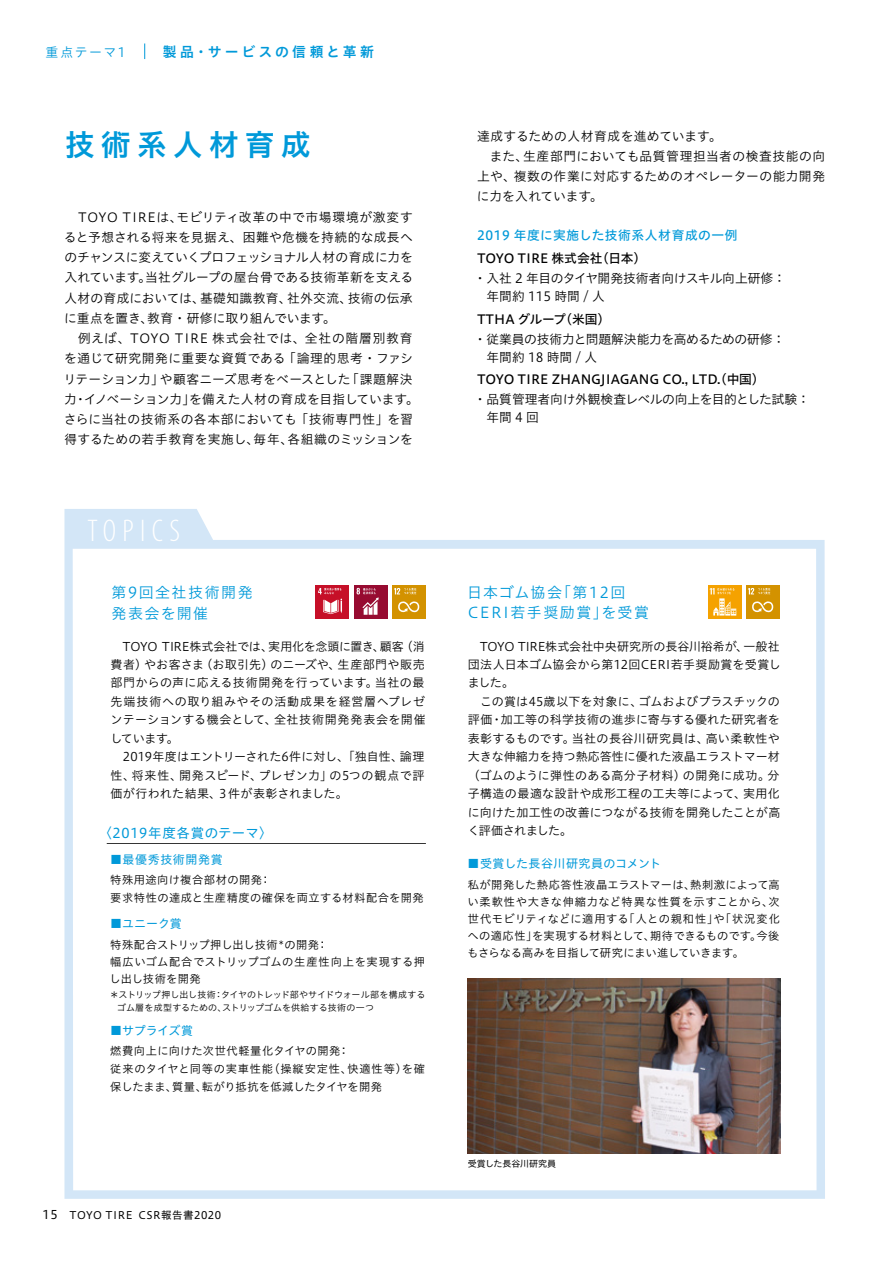
<style>
.page{position:relative;width:893px;height:1263px;background:#fff}
.page>*{position:absolute;margin:0;border:0;box-sizing:border-box;transform-origin:0 0}
.t1{font:300 condensed 31.5px "Myriad Pro";letter-spacing:.2em;color:#fff}
.t2{font:30px "Hiragino UD Sans Std W6";letter-spacing:.2em;color:#0099d9}
.t3{font:15px/21.3px "Hiragino UD Sans Std W3";letter-spacing:.1em;color:#0099d9}
.t4{font:13.95px "Hiragino UD Sans Std W6";letter-spacing:.215em;color:#0099d9}
.t5{font:13.5px "Hiragino UD Sans Std W4";letter-spacing:.05em;color:#0099d9}
.t6{font:12.9px "Hiragino UD Sans Std W3";letter-spacing:.11em;color:#0099d9}
.t7{font:12.75px/20.2px "Hiragino UD Sans Std W3";letter-spacing:.005em;color:#000}
.t8{font:12.75px/20.2px "Hiragino UD Sans Std W3";letter-spacing:.025em;color:#000}
.t9{font:12.75px/18px "Hiragino UD Sans Std W3";letter-spacing:-.015em;color:#000}
.t10{font:12.75px "Hiragino UD Sans Std W5";color:#000}
.t11{font:12.75px "Hiragino UD Sans Std W5";letter-spacing:.05em;color:#0099d9}
.t12{font:12px/18.5px "Hiragino UD Sans Std W3";letter-spacing:.015em;color:#000}
.t13{font:12px "Hiragino UD Sans Std W4";letter-spacing:.02em;color:#0099d9}
.t14{font:12px "Hiragino UD Sans Std W4";letter-spacing:.05em;color:#0099d9}
.t15{font:11.25px/17px "Hiragino UD Sans Std W3";letter-spacing:.025em;color:#000}
.t16{font:11.25px/18px "Hiragino UD Sans Std W3";letter-spacing:.045em;color:#000}
.t17{font:10.5px "Hiragino UD Sans Std W4";letter-spacing:.05em;color:#000}
.t18{font:9px/12.8px "Hiragino UD Sans Std W3";color:#000}
.t19{font:9px "Hiragino UD Sans Std W4";letter-spacing:-.015em;color:#000}
.s1{font-size:12px}
</style>
<div class="page">
<svg style="left:64px;top:509px;width:761px;height:690px;fill:#d3e6f7"></svg>
<div style="left:73px;top:549px;width:743px;height:641px;background:#fff"></div>
<hr style="left:107px;top:843px;width:319px;height:1px;background:#000">
<svg style="left:144px;top:43px;width:1px;height:16px"></svg>
<img style="left:468px;top:979px;width:313px;height:175px">
<div style="left:354px;top:585px;width:34px;height:34px;background:#970b31"></div>
<svg style="left:357px;top:588px;width:22px;height:27px"></svg>
<div style="left:392px;top:585px;width:34px;height:34px;background:#d39200"></div>
<svg style="left:398px;top:601px;width:21px;height:12px"></svg>
<svg style="left:394px;top:588px;width:22px;height:6px"></svg>
<svg style="left:315px;top:585px;width:34px;height:34px"></svg>
<div style="left:746px;top:585px;width:34px;height:34px;background:#d39200"></div>
<svg style="left:752px;top:601px;width:21px;height:12px"></svg>
<svg style="left:748px;top:588px;width:22px;height:6px"></svg>
<div style="left:708px;top:585px;width:33px;height:34px;background:#f5a200"></div>
<svg style="left:710px;top:588px;width:26px;height:28px"></svg>
<p class="t6" style="left:45px;top:42px;width:82px">重点テーマ1</p>
<p class="t4" style="left:163px;top:41px;width:213px">製品・サービスの信頼と革新</p>
<h2 class="t2" style="left:65px;top:121px;width:247px">技術系人材育成</h2>
<p class="t7" style="left:64px;top:206px;width:357px;text-indent:14px">TOYO TIREは、モビリティ改革の中で市場環境が激変すると予想される将来を見据え、困難や危機を持続的な成長へのチャンスに変えていくプロフェッショナル人材の育成に力を入れています。当社グループの屋台骨である技術革新を支える人材の育成においては、基礎知識教育、社外交流、技術の伝承に重点を置き、教育・研修に取り組んでいます。<br>　例えば、TOYO TIRE 株式会社では、全社の階層別教育を通じて研究開発に重要な資質である「論理的思考・ファシリテーション力」や顧客ニーズ思考をベースとした「課題解決力・イノベーション力」を備えた人材の育成を目指しています。さらに当社の技術系の各本部においても「技術専門性」を習得するための若手教育を実施し、毎年、各組織のミッションを</p>
<h1 class="t1" style="left:87px;top:512px;width:94px">TOPICS</h1>
<p class="t3" style="left:112px;top:581px;width:143px">第9回全社技術開発発表会を開催</p>
<p class="t12" style="left:111px;top:636px;width:317px">　TOYO TIRE株式会社では、実用化を念頭に置き、顧客（消費者）やお客さま（お取引先）のニーズや、生産部門や販売部門からの声に応える技術開発を行っています。当社の最先端技術への取り組みやその活動成果を経営層へプレゼンテーションする機会として、全社技術開発発表会を開催しています。<br>　2019年度はエントリーされた6件に対し、「独自性、論理性、将来性、開発スピード、プレゼン力」の5つの観点で評価が行われた結果、３件が表彰されました。</p>
<p class="t5" style="left:98px;top:822px;width:176px">〈2019年度各賞のテーマ〉</p>
<p class="t14" style="left:110px;top:850px;width:114px">■最優秀技術開発賞</p>
<p class="t16" style="left:110px;top:870px;width:315px">特殊用途向け複合部材の開発：<br>要求特性の達成と生産精度の確保を両立する材料配合を開発</p>
<p class="t13" style="left:110px;top:915px;width:73px">■ユニーク賞</p>
<p class="t15" style="left:110px;top:935px;width:317px">特殊配合ストリップ押し出し技術*の開発：<br>幅広いゴム配合でストリップゴムの生産性向上を実現する押し出し技術を開発</p>
<p class="t18" style="left:117px;top:988px;width:310px;text-indent:-7px">＊ストリップ押し出し技術：タイヤのトレッド部やサイドウォール部を構成するゴム層を成型するための、ストリップゴムを供給する技術の一つ</p>
<p class="t13" style="left:110px;top:1021px;width:85px">■サプライズ賞</p>
<p class="t15" style="left:110px;top:1041px;width:316px;line-height:18px">燃費向上に向けた次世代軽量化タイヤの開発：<br>従来のタイヤと同等の実車性能（操縦安定性、快適性等）を確保したまま、質量、転がり抵抗を低減したタイヤを開発</p>
<p class="t17" style="left:43px;top:1207px;width:180px"><span class="s1">15</span> TOYO TIRE CSR報告書2020</p>
<p class="t8" style="left:477px;top:125px;width:350px">達成するための人材育成を進めています。<br>　また、生産部門においても品質管理担当者の検査技能の向上や、複数の作業に対応するためのオペレーターの能力開発に力を入れています。</p>
<p class="t11" style="left:477px;top:225px;width:262px">2019 年度に実施した技術系人材育成の一例</p>
<p class="t10" style="left:477px;top:249px;width:171px">TOYO TIRE 株式会社（日本）</p>
<p class="t7" style="left:487px;top:269px;width:301px;line-height:18px;text-indent:-13px">・入社 2 年目のタイヤ開発技術者向けスキル向上研修：年間約 115 時間 / 人</p>
<p class="t10" style="left:477px;top:309px;width:135px">TTHA グループ（米国）</p>
<p class="t9" style="left:487px;top:329px;width:300px;text-indent:-13px">・従業員の技術力と問題解決能力を高めるための研修：年間約 18 時間 / 人</p>
<p class="t10" style="left:477px;top:369px;width:289px">TOYO TIRE ZHANGJIAGANG CO., LTD.（中国）</p>
<p class="t9" style="left:487px;top:390px;width:325px;text-indent:-13px">・品質管理者向け外観検査レベルの向上を目的とした試験：年間4回</p>
<p class="t3" style="left:467px;top:581px;width:183px;line-height:20.2px">日本ゴム協会「第12回<br>CERI若手奨励賞」を受賞</p>
<p class="t12" style="left:468px;top:636px;width:315px">　TOYO TIRE株式会社中央研究所の長谷川裕希が、一般社団法人日本ゴム協会から第12回CERI若手奨励賞を受賞しました。<br>　この賞は45歳以下を対象に、ゴムおよびプラスチックの評価・加工等の科学技術の進歩に寄与する優れた研究者を表彰するものです。当社の長谷川研究員は、高い柔軟性や大きな伸縮力を持つ熱応答性に優れた液晶エラストマー材（ゴムのように弾性のある高分子材料）の開発に成功。分子構造の最適な設計や成形工程の工夫等によって、実用化に向けた加工性の改善につながる技術を開発したことが高く評価されました。</p>
<p class="t13" style="left:468px;top:855px;width:195px">■受賞した長谷川研究員のコメント</p>
<p class="t15" style="left:467px;top:875px;width:314px;text-align:justify">私が開発した熱応答性液晶エラストマーは、熱刺激によって高い柔軟性や大きな伸縮力など特異な性質を示すことから、次世代モビリティなどに適用する「人との親和性」や「状況変化への適応性」を実現する材料として、期待できるものです。今後もさらなる高みを目指して研究にまい進していきます。</p>
<p class="t19" style="left:468px;top:1157px;width:90px">受賞した長谷川研究員</p>
</div>
